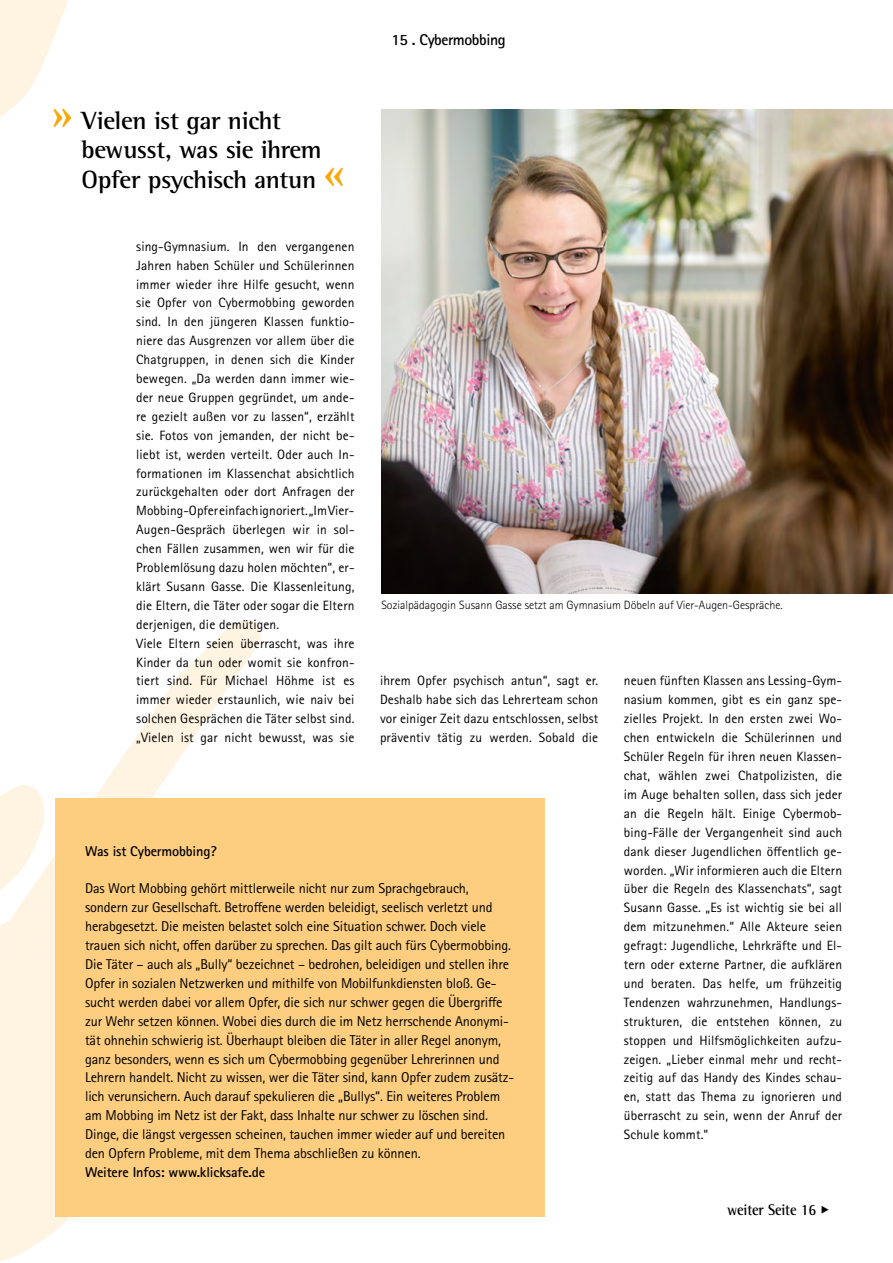
<style>
.page{position:relative;width:893px;height:1263px;background:#fff}
.page>*{position:absolute;margin:0;border:0;box-sizing:border-box;transform-origin:0 0}
.t1{font:700 25.5px/29.2px "Rotis Semi Serif Std";letter-spacing:-.015em;color:#000}
.t2{font:700 15.75px "Rotis Sans Serif Std";letter-spacing:-.025em;color:#000}
.t3{font:700 15.75px "Rotis Semi Serif Std";letter-spacing:-.01em;color:#000;scale:.9 1}
.GT-Kasten-INFO{font:14.25px/18.9px "Rotis Sans Serif Std";letter-spacing:-.01em;color:#000}
.GT-Kasten-INFO-2{font:700 14.25px "Rotis Sans Serif Std";letter-spacing:-.01em;color:#000}
.GT_15{font:13.5px/18.9px "Rotis Sans Serif Std";letter-spacing:.01em;color:#000;text-align:justify}
.t4{font:300 12px "Rotis Sans Serif Std";color:#000}
.s1{font-family:"Utopia";font-weight:600;font-size:45px;color:#f8a909}
</style>
<div class="page">
<svg style="left:0;top:0;width:68px;height:117px;fill:#fff3e1"></svg>
<svg style="left:0;top:1142px;width:170px;height:119px;fill:#fff3e1"></svg>
<svg style="left:0;top:620px;width:261px;height:522px"></svg>
<img style="left:381px;top:109px;width:512px;height:485px">
<div style="left:55px;top:798px;width:489px;height:418px;background:#fdcd80"></div>
<h1 class="t1" style="left:82px;top:106px;width:265px;text-indent:-30px"><span class="s1">»</span> Vielen ist gar nicht bewusst, was sie ihrem<br>Opfer psychisch antun <span class="s1">«</span></h1>
<p class="t2" style="left:392px;top:30px;width:116px">15 . Cybermobbing</p>
<p class="GT_15" style="left:136px;top:237px;width:220px">sing-Gymnasium. In den vergangenen Jahren haben Schüler und Schülerinnen immer wieder ihre Hilfe gesucht, wenn sie Opfer von Cybermobbing geworden sind. In den jüngeren Klassen funktio&shy;niere das Ausgrenzen vor allem über die Chatgruppen, in denen sich die Kinder bewegen. „Da werden dann immer wie&shy;der neue Gruppen gegründet, um ande&shy;re gezielt außen vor zu lassen“, erzählt sie. Fotos von jemanden, der nicht be&shy;liebt ist, werden verteilt. Oder auch In&shy;formationen im Klassenchat absichtlich zurückgehalten oder dort Anfragen der Mobbing-Opfer einfach ignoriert. „Im Vier-Augen-Gespräch überlegen wir in sol&shy;chen Fällen zusammen, wen wir für die Problemlösung dazu holen möchten“, er&shy;klärt Susann Gasse. Die Klassenleitung, die Eltern, die Täter oder sogar die Eltern derjenigen, die demütigen.</p>
<p class="GT_15" style="left:136px;top:634px;width:220px">Viele Eltern seien überrascht, was ihre Kinder da tun oder womit sie konfron&shy;tiert sind. Für Michael Höhme ist es immer wieder erstaunlich, wie naiv bei solchen Gesprächen die Täter selbst sind. „Vielen ist gar nicht bewusst, was sie</p>
<p class="t4" style="left:381px;top:598px;width:403px">Sozialpädagogin Susann Gasse setzt am Gymnasium Döbeln auf Vier-Augen-Gespräche.</p>
<p class="GT_15" style="left:380px;top:671px;width:220px">ihrem Opfer psychisch antun“, sagt er.<br>Deshalb habe sich das Lehrerteam schon vor einiger Zeit dazu entschlossen, selbst präventiv tätig zu werden. Sobald die</p>
<p class="GT_15" style="left:624px;top:671px;width:220px">neuen fünften Klassen ans Lessing-Gym&shy;nasium kommen, gibt es ein ganz spe&shy;zielles Projekt. In den ersten zwei Wo&shy;chen entwickeln die Schülerinnen und Schüler Regeln für ihren neuen Klassen&shy;chat, wählen zwei Chatpolizisten, die im Auge behalten sollen, dass sich jeder an die Regeln hält. Einige Cybermob&shy;bing-Fälle der Vergangenheit sind auch dank dieser Jugendlichen öffentlich ge&shy;worden. „Wir informieren auch die Eltern über die Regeln des Klassenchats“, sagt Susann Gasse. „Es ist wichtig sie bei all dem mitzunehmen.“ Alle Akteure seien gefragt: Jugendliche, Lehrkräfte und El&shy;tern oder externe Partner, die aufklären und beraten. Das helfe, um frühzeitig Tendenzen wahrzunehmen, Handlungs&shy;strukturen, die entstehen können, zu stoppen und Hilfsmöglichkeiten aufzu&shy;zeigen. „Lieber einmal mehr und recht&shy;zeitig auf das Handy des Kindes schau&shy;en, statt das Thema zu ignorieren und überrascht zu sein, wenn der Anruf der Schule kommt.“</p>
<p class="GT-Kasten-INFO-2" style="left:85px;top:842px;width:133px">Was ist Cybermobbing?</p>
<p class="GT-Kasten-INFO" style="left:85px;top:879px;width:431px">Das Wort Mobbing gehört mittlerweile nicht nur zum Sprachgebrauch, sondern zur Gesellschaft. Betroffene werden beleidigt, seelisch verletzt und herabgesetzt. Die meisten belastet solch eine Situation schwer. Doch viele trauen sich nicht, offen darüber zu sprechen. Das gilt auch fürs Cybermobbing.<br>Die Täter – auch als „Bully“ bezeichnet – bedrohen, beleidigen und stellen ihre Opfer in sozialen Netzwerken und mithilfe von Mobilfunkdiensten bloß. Ge&shy;sucht werden dabei vor allem Opfer, die sich nur schwer gegen die Übergriffe zur Wehr setzen können. Wobei dies durch die im Netz herrschende Anonymi&shy;tät ohnehin schwierig ist. Überhaupt bleiben die Täter in aller Regel anonym, ganz besonders, wenn es sich um Cybermobbing gegenüber Lehrerinnen und Lehrern handelt. Nicht zu wissen, wer die Täter sind, kann Opfer zudem zusätz&shy;lich verunsichern. Auch darauf spekulieren die „Bullys“. Ein weiteres Problem am Mobbing im Netz ist der Fakt, dass Inhalte nur schwer zu löschen sind.<br>Dinge, die längst vergessen scheinen, tauchen immer wieder auf und bereiten den Opfern Probleme, mit dem Thema abschließen zu können.</p>
<p class="GT-Kasten-INFO-2" style="left:85px;top:1163px;width:182px">Weitere Infos: www.klicksafe.de</p>
<p class="t3" style="left:727px;top:1200px;width:116px">weiter Seite 16 ✓</p>
</div>
